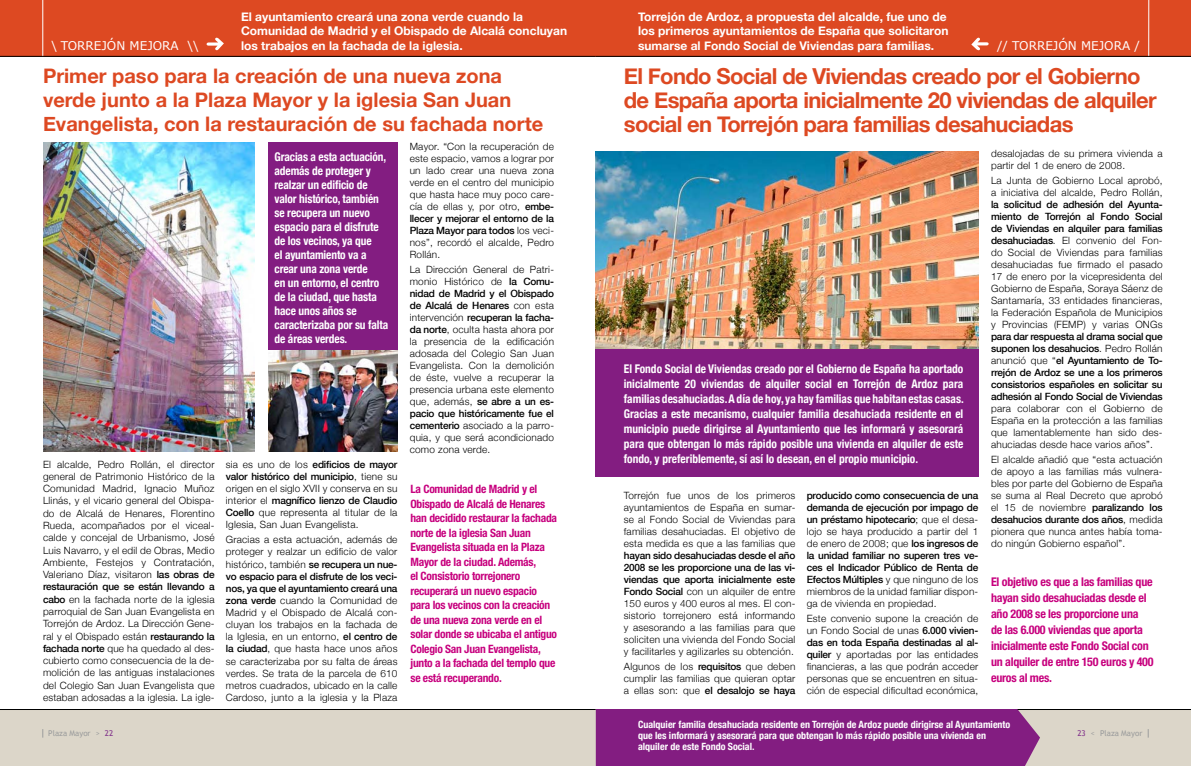
<style>
.page{position:relative;width:1191px;height:766px;background:#fff}
.page>*{position:absolute;margin:0;border:0;box-sizing:border-box;transform-origin:0 0}
.t1{font:700 22px/24px "Helvetica Neue";letter-spacing:-.03em;color:#dd4922}
.t2{font:700 20px/24px "Helvetica Neue";color:#dd4922}
.t3{font:700 condensed 12px/14px "Helvetica Neue";letter-spacing:-.01em;color:#fff;text-align:justify;scale:.95 1}
.t4{font:700 12px/14.4px "Helvetica Neue";color:#fff}
.t5{font:700 condensed 12px/16px "Helvetica Neue";letter-spacing:-.02em;color:#c7007e}
.t6{font:12px "Verdana";color:#fff}
.t7{font:700 condensed 11.5px/14.5px "Helvetica Neue";letter-spacing:-.02em;color:#c7007e}
.t8{font:300 10px/12px "Helvetica Neue";letter-spacing:.02em;color:#000;text-align:justify}
.t9{font:500 10px/12px "Helvetica Neue";letter-spacing:-.02em;color:#000}
.t10{font:700 condensed 10px/11px "Helvetica Neue";color:#fff}
.t11{font:8px "Trebuchet MS";color:#9c9d9d}
.s1{font-weight:500}
.s2{font-weight:300}
.s3{color:#82348b}
</style>
<div class="page">
<div style="left:0;top:0;width:595px;height:56px;background:#dd4922"></div>
<hr style="left:43px;top:0;width:1px;height:56px;background:#fff">
<svg style="left:207px;top:37px;width:17px;height:14px"></svg>
<div style="left:0;top:709px;width:595px;height:56px;background:#dcd6c9"></div>
<div style="left:595px;top:709px;width:596px;height:56px;background:#dcd6c9"></div>
<div style="left:595px;top:0;width:596px;height:56px;background:#dd4922"></div>
<hr style="left:1148px;top:0;width:1px;height:57px;background:#fff">
<svg style="left:971px;top:37px;width:17px;height:14px"></svg>
<hr style="left:595px;top:56px;width:596px;height:1px;background:#000">
<div style="left:595px;top:348px;width:384px;height:128px;background:#831d81"></div>
<hr style="left:0;top:56px;width:595px;height:1px;background:#000">
<hr style="left:0;top:709px;width:595px;height:1px;background:#000">
<img style="left:595px;top:151px;width:383px;height:197px">
<hr style="left:595px;top:709px;width:596px;height:1px;background:#000">
<div style="left:596px;top:709px;width:444px;height:56px;background:#831d81"></div>
<div style="left:268px;top:143px;width:129px;height:220px;background:#831d81"></div>
<img style="left:269px;top:350px;width:128px;height:101px">
<img style="left:43px;top:143px;width:212px;height:308px">
<p class="t4" style="left:241px;top:9px;width:327px">El ayuntamiento creará una zona verde cuando la<br>Comunidad de Madrid y el Obispado de Alcalá concluyan los trabajos en la fachada de la iglesia.</p>
<p class="t2" style="left:43px;top:64px;width:502px">Primer paso para la creación de una nueva zona verde junto a la Plaza Mayor y la iglesia San Juan<br>Evangelista, con la restauración de su fachada norte</p>
<p class="t8" style="left:410px;top:140px;width:146px">Mayor. “Con la recuperación de este espacio, vamos a lograr por un lado crear una nueva zona verde en el centro del municipio que hasta hace muy poco care&shy;cía de ellas y, por otro, <span class="s1">embe&shy;llecer y mejorar el entorno de la Plaza Mayor para todos</span> los veci&shy;nos”, recordó el alcalde, Pedro Rollán.</p>
<p class="t8" style="left:410px;top:263px;width:146px">La Dirección General de Patri&shy;monio Histórico de <span class="s1">la Comu&shy;nidad de Madrid y el Obispado de Alcalá de Henares</span> con esta intervención <span class="s1">recuperan la facha&shy;da norte</span>, oculta hasta ahora por la presencia de la edificación adosada del Colegio San Juan Evangelista. Con la demolición de éste, vuelve a recuperar la presencia urbana este elemento que, además, <span class="s1">se abre a un es&shy;pacio que históricamente fue el cementerio</span> asociado a la parro&shy;quia, y que será acondicionado como zona verde.</p>
<p class="t8" style="left:43px;top:457px;width:173px;line-height:12.3px">El alcalde, Pedro Rollán, el director general de Patrimonio Histórico de la Comunidad Madrid, Ignacio Muñoz Llinás, y el vicario general del Obispa&shy;do de Alcalá de Henares, Florentino Rueda, acompañados por el viceal&shy;calde y concejal de Urbanismo, José Luis Navarro, y el edil de Obras, Medio Ambiente, Festejos y Contratación, Valeriano Díaz, visitaron <span class="s1">las obras de restauración que se están llevando a cabo</span> en la fachada norte de la iglesia parroquial de San Juan Evangelista en Torrejón de Ardoz. La Dirección Gene&shy;ral y el Obispado están <span class="s1">restaurando la fachada norte</span> que ha quedado al des&shy;cubierto como consecuencia de la de&shy;molición de las antiguas instalaciones del Colegio San Juan Evangelista que estaban adosadas a la iglesia. La igle-</p>
<p class="t8" style="left:226px;top:457px;width:173px">sia es uno de los <span class="s1">edificios de mayor valor histórico del municipio</span>, tiene su origen en el siglo XVII y conserva en su interior el <span class="s1">magnífico lienzo de Claudio Coello</span> que representa al titular de la Iglesia, San Juan Evangelista.</p>
<p class="t4" style="left:638px;top:9px;width:312px">Torrejón de Ardoz, a propuesta del alcalde, fue uno de los primeros ayuntamientos de España que solicitaron sumarse al Fondo Social de Viviendas para familias.</p>
<p class="t6" style="left:51px;top:38px;width:149px">\ TORREJÓN MEJORA \\</p>
<p class="t6" style="left:997px;top:38px;width:144px">// TORREJÓN MEJORA /</p>
<p class="t1" style="left:624px;top:63px;width:534px">El Fondo Social de Viviendas creado por el Gobierno de España aporta inicialmente 20 viviendas de alquiler social en Torrejón para familias desahuciadas</p>
<p class="t8" style="left:991px;top:147px;width:173px">desalojadas de su primera vivienda a partir del 1 de enero de 2008.</p>
<p class="t8" style="left:991px;top:174px;width:173px">La Junta de Gobierno Local aprobó, a iniciativa del alcalde, Pedro Rollán, <span class="s1">la solicitud de adhesión del Ayunta&shy;miento de Torrejón al Fondo Social de Viviendas en alquiler para familias desahuciadas</span>. El convenio del Fon&shy;do Social de Viviendas para familias desahuciadas fue firmado el pasado 17 de enero por la vicepresidenta del Gobierno de España, Soraya Sáenz de Santamaría, 33 entidades financieras, la Federación Española de Municipios y Provincias (FEMP) y varias ONGs <span class="s1">para dar respuesta al drama social que suponen los desahucios</span>. Pedro Rollán anunció que “<span class="s1">el Ayuntamiento de To&shy;rrejón de Ardoz se une a los primeros consistorios españoles en solicitar su adhesión al Fondo Social de Viviendas </span>para colaborar con el Gobierno de España en la protección a las familias que lamentablemente han sido des&shy;ahuciadas desde hace varios años”.</p>
<p class="t8" style="left:991px;top:453px;width:173px">El alcalde añadió que “esta actuación de apoyo a las familias más vulnera&shy;bles por parte del Gobierno de España se suma al Real Decreto que aprobó el 15 de noviembre <span class="s1">paralizando los desahucios durante dos años</span>, medida pionera que nunca antes había toma&shy;do ningún Gobierno español”.</p>
<p class="t3" style="left:274px;top:149px;width:121px;text-align:left">Gracias a esta actuación, además de proteger y realzar un edificio de valor histórico, también se recupera un nuevo espacio para el disfrute de los vecinos, ya que<br>el ayuntamiento va a crear una zona verde<br>en un entorno, el centro de la ciudad, que hasta hace unos años se caracterizaba por su falta de áreas verdes.</p>
<p class="t3" style="left:624px;top:360px;width:359px;line-height:15px">El Fondo Social de Viviendas creado por el Gobierno de España ha aportado inicialmente 20 viviendas de alquiler social en Torrejón de Ardoz para familias desahuciadas. A día de hoy, ya hay familias que habitan estas casas.<br>Gracias a este mecanismo, cualquier familia desahuciada residente en el municipio puede dirigirse al Ayuntamiento que les informará y asesorará para que obtengan lo más rápido posible una vivienda en alquiler de este fondo, y preferiblemente, sí así lo desean, en el propio municipio.</p>
<p class="t7" style="left:410px;top:481px;width:148px">La Comunidad de Madrid y el<br>Obispado de Alcalá de Henares han decidido restaurar la fachada norte de la iglesia San Juan<br>Evangelista situada en la Plaza<br>Mayor de la ciudad. Además,<br>el Consistorio torrejonero recuperará un nuevo espacio para los vecinos con la creación de una nueva zona verde en el solar donde se ubicaba el antiguo<br>Colegio San Juan Evangelista, junto a la fachada del templo que se está recuperando.</p>
<p class="t9" style="left:806px;top:489px;width:173px">producido como consecuencia de una demanda de ejecución por impago de un préstamo hipotecario<span class="s2">; que el desa&shy;lojo se haya producido a partir del 1 de enero de 2008; que</span> los ingresos de la unidad familiar no superen tres ve&shy;ces el Indicador Público de Renta de Efectos Múltiples <span class="s2">y que ninguno de los miembros de la unidad familiar dispon&shy;ga de vivienda en propiedad.</span></p>
<p class="t8" style="left:806px;top:612px;width:173px">Este convenio supone la creación de un Fondo Social de unas <span class="s1">6.000 vivien&shy;das en toda España destinadas al al&shy;quiler</span> y aportadas por las entidades financieras, a las que podrán acceder personas que se encuentren en situa&shy;ción de especial dificultad económica,</p>
<p class="t8" style="left:624px;top:489px;width:173px">Torrejón fue unos de los primeros ayuntamientos de España en sumar&shy;se al Fondo Social de Viviendas para familias desahuciadas. El objetivo de esta medida es que a las familias que <span class="s1">hayan sido desahuciadas desde el año 2008 se les proporcione una de las vi&shy;viendas que aporta inicialmente este Fondo Social</span> con un alquiler de entre 150 euros y 400 euros al mes. El con&shy;sistorio torrejonero está informando y asesorando a las familias para que soliciten una vivienda del Fondo Social y facilitarles y agilizarles su obtención.</p>
<p class="t8" style="left:624px;top:660px;width:173px">Algunos de los <span class="s1">requisitos</span> que deben cumplir las familias que quieran optar a ellas son: que <span class="s1">el desalojo se haya</span></p>
<p class="t8" style="left:226px;top:533px;width:173px">Gracias a esta actuación, además de proteger y realzar un edificio de valor histórico, también <span class="s1">se recupera un nue&shy;vo espacio para el disfrute de los veci&shy;nos, ya que el ayuntamiento creará una zona verde</span> cuando la Comunidad de Madrid y el Obispado de Alcalá con&shy;cluyan los trabajos en la fachada de la Iglesia, en un entorno, <span class="s1">el centro de la ciudad</span>, que hasta hace unos años se caracterizaba por su falta de áreas verdes. Se trata de la parcela de 610 metros cuadrados, ubicado en la calle Cardoso, junto a la iglesia y la Plaza</p>
<p class="t5" style="left:991px;top:573px;width:164px">El objetivo es que a las familias que hayan sido desahuciadas desde el año 2008 se les proporcione una<br>de las 6.000 viviendas que aporta inicialmente este Fondo Social con un alquiler de entre 150 euros y 400 euros al mes.</p>
<p class="t10" style="left:638px;top:718px;width:374px">Cualquier familia desahuciada residente en Torrejón de Ardoz puede dirigirse al Ayuntamiento que les informará y asesorará para que obtengan lo más rápido posible una vivienda en alquiler de este Fondo Social.</p>
<p class="t11" style="left:48px;top:728px;width:67px">Plaza Mayor &gt; <span class="s3">22</span></p>
<p class="t11" style="left:1077px;top:728px;width:67px"><span class="s3">23</span> &lt; Plaza Mayor</p>
</div>
